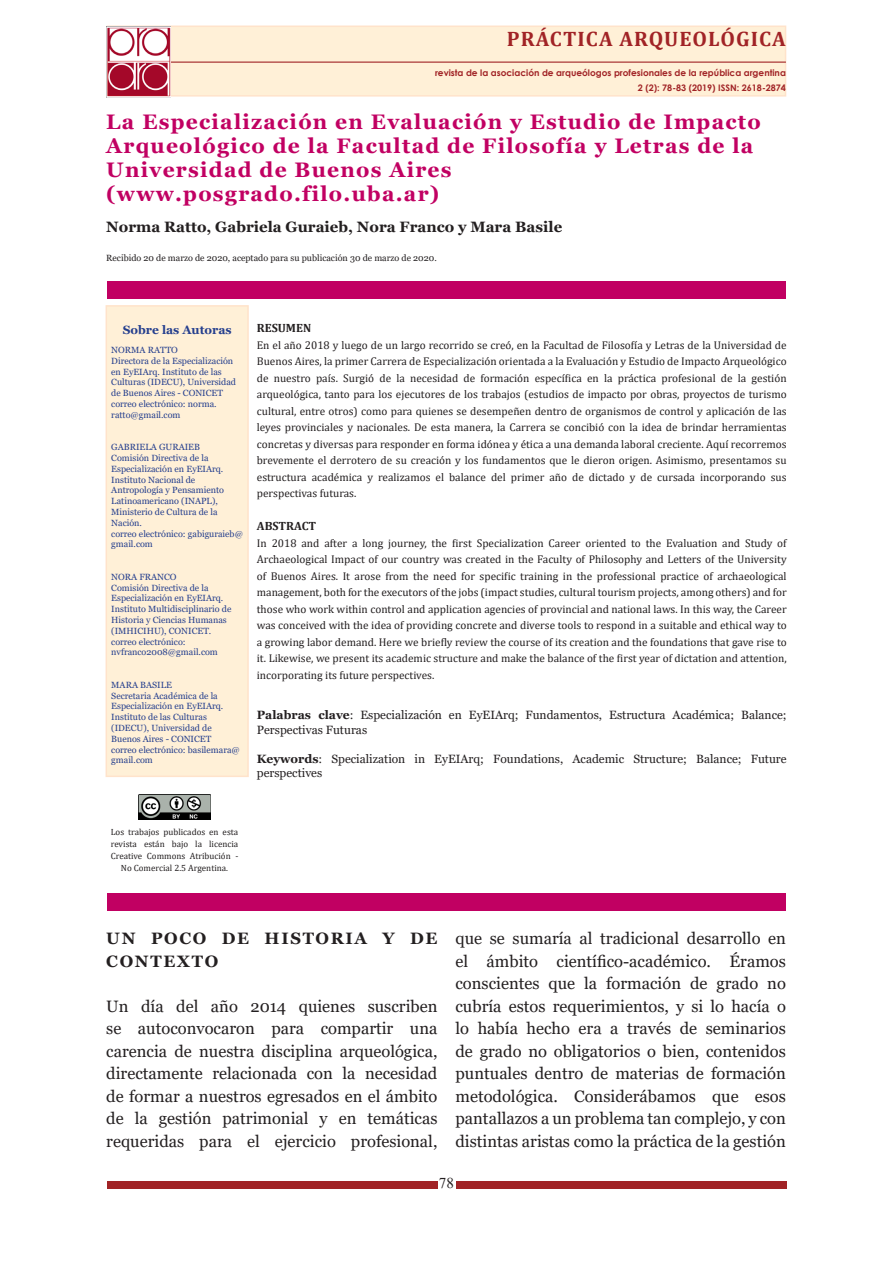
<style>
.page{position:relative;width:893px;height:1263px;background:#fff}
.page>*{position:absolute;margin:0;border:0;box-sizing:border-box;transform-origin:0 0}
.t1{font:700 21px/24px "Georgia";letter-spacing:.06em;color:#c10062}
.t2{font:700 21px "Cambria";letter-spacing:.05em;color:#a12326}
.t3{font:16.5px/22.5px "Georgia";color:#231f20;text-align:justify}
.t4{font:700 16.5px/22.5px "Georgia";letter-spacing:.1em;color:#231f20}
.t5{font:700 15px "Georgia";color:#231f20}
.t6{font:15px "Times New Roman";color:#231f20}
.t7{font:12px/14.4px "Georgia";color:#231f20}
.t8{font:700 12px "Georgia";color:#253f8e}
.t9{font:700 12px "Cambria";color:#231f20}
.t10{font:11.25px/16.5px "Cambria";color:#231f20;text-align:justify}
.t11{font:9px/10.8px "Georgia";color:#253f8e}
.t12{font:9px/12px "Cambria";color:#231f20;text-align:center}
.t13{font:700 9px/15px "Century Gothic";color:#a12326;text-align:right}
.t14{font:9px "Georgia";color:#231f20}
.s1{font-weight:700}
</style>
<div class="page">
<div style="left:107px;top:26px;width:679px;height:71px;background:#fff0d7;border:2px solid #ffe3cb"></div>
<hr style="left:107px;top:62px;width:679px;height:1px;background:#a12326">
<div style="left:107px;top:1181px;width:330px;height:7px;background:#a12326"></div>
<div style="left:456px;top:1181px;width:330px;height:7px;background:#a12326"></div>
<img style="left:106px;top:27px;width:64px;height:71px">
<div style="left:106px;top:306px;width:142px;height:470px;background:#fff0d7"></div>
<div style="left:106px;top:305px;width:143px;height:472px;border:2px solid #ffe3cb"></div>
<img style="left:139px;top:795px;width:72px;height:25px">
<div style="left:107px;top:281px;width:679px;height:18px;background:#c10062"></div>
<div style="left:107px;top:893px;width:679px;height:17px;background:#c10062"></div>
<h1 class="t2" style="left:507px;top:24px;width:281px">PRÁCTICA ARQUEOLÓGICA</h1>
<p class="t13" style="left:435px;top:65px;width:352px">revista de la asociación de arqueólogos profesionales de la república argentina<br>2 (2): 78-83 (2019) ISSN: 2618-2874</p>
<p class="t1" style="left:106px;top:110px;width:656px">La Especialización en Evaluación y Estudio de Impacto<br>Arqueológico de la Facultad de Filosofía y Letras de la<br>Universidad de Buenos Aires</p>
<p class="t1" style="left:106px;top:182px;width:334px">(www.posgrado.filo.uba.ar)</p>
<p class="t5" style="left:106px;top:218px;width:457px">Norma Ratto, Gabriela Guraieb, Nora Franco y Mara Basile</p>
<p class="t14" style="left:106px;top:253px;width:332px">Recibido 20 de marzo de 2020, aceptado para su publicación 30 de marzo de 2020.</p>
<p class="t8" style="left:123px;top:322px;width:110px">Sobre las Autoras</p>
<p class="t11" style="left:111px;top:345px;width:68px">NORMA RATTO</p>
<p class="t11" style="left:111px;top:355px;width:126px">Directora de la Especialización en EyEIArq. Instituto de las<br>Culturas (IDECU), Universidad de Buenos Aires - CONICET</p>
<p class="t11" style="left:111px;top:399px;width:107px">correo electrónico: norma. ratto@gmail.com</p>
<p class="t11" style="left:111px;top:442px;width:90px">GABRIELA GURAIEB</p>
<p class="t11" style="left:111px;top:453px;width:114px">Comisión Directiva de la<br>Especialización en EyEIArq.<br>Instituto Nacional de<br>Antropología y Pensamiento<br>Latinoamericano (INAPL),<br>Ministerio de Cultura de la<br>Nación.</p>
<p class="t11" style="left:111px;top:528px;width:133px">correo electrónico: gabiguraieb@ gmail.com</p>
<p class="t11" style="left:111px;top:571px;width:67px">NORA FRANCO</p>
<p class="t11" style="left:111px;top:582px;width:122px">Comisión Directiva de la<br>Especialización en EyEIArq.<br>Instituto Multidisciplinario de<br>Historia y Ciencias Humanas (IMHICIHU), CONICET.</p>
<p class="t11" style="left:111px;top:636px;width:108px">correo electrónico: nvfranco2008@gmail.com</p>
<p class="t11" style="left:111px;top:679px;width:62px">MARA BASILE</p>
<p class="t11" style="left:111px;top:690px;width:114px">Secretaria Académica de la<br>Especialización en EyEIArq.<br>Instituto de las Culturas (IDECU), Universidad de<br>Buenos Aires - CONICET</p>
<p class="t11" style="left:111px;top:744px;width:130px">correo electrónico: basilemara@ gmail.com</p>
<p class="t9" style="left:257px;top:320px;width:56px">RESUMEN</p>
<p class="t10" style="left:257px;top:336px;width:531px">En el año 2018 y luego de un largo recorrido se creó, en la Facultad de Filosofía y Letras de la Universidad de Buenos Aires, la primer Carrera de Especialización orientada a la Evaluación y Estudio de Impacto Arqueológico de nuestro país. Surgió de la necesidad de formación específica en la práctica profesional de la gestión arqueológica, tanto para los ejecutores de los trabajos (estudios de impacto por obras, proyectos de turismo cultural, entre otros) como para quienes se desempeñen dentro de organismos de control y aplicación de las leyes provinciales y nacionales. De esta manera, la Carrera se concibió con la idea de brindar herramientas concretas y diversas para responder en forma idónea y ética a una demanda laboral creciente. Aquí recorremos brevemente el derrotero de su creación y los fundamentos que le dieron origen. Asimismo, presentamos su estructura académica y realizamos el balance del primer año de dictado y de cursada incorporando sus perspectivas futuras.</p>
<p class="t9" style="left:257px;top:518px;width:61px">ABSTRACT</p>
<p class="t10" style="left:257px;top:534px;width:531px">In 2018 and after a long journey, the first Specialization Career oriented to the Evaluation and Study of Archaeological Impact of our country was created in the Faculty of Philosophy and Letters of the University of Buenos Aires. It arose from the need for specific training in the professional practice of archaeological management, both for the executors of the jobs (impact studies, cultural tourism projects, among others) and for those who work within control and application agencies of provincial and national laws. In this way, the Career was conceived with the idea of providing concrete and diverse tools to respond in a suitable and ethical way to a growing labor demand. Here we briefly review the course of its creation and the foundations that gave rise to it. Likewise, we present its academic structure and make the balance of the first year of dictation and attention, incorporating its future perspectives.</p>
<p class="t7" style="left:257px;top:708px;width:531px"><span class="s1">Palabras clave</span>: Especialización en EyEIArq; Fundamentos, Estructura Académica; Balance;<br>Perspectivas Futuras</p>
<p class="t7" style="left:257px;top:751px;width:531px"><span class="s1">Keywords</span>: Specialization in EyEIArq; Foundations, Academic Structure; Balance; Future perspectives</p>
<p class="t12" style="left:111px;top:826px;width:129px">Los trabajos publicados en esta revista están bajo la licencia<br>Creative Commons Atribución -<br>No Comercial 2.5 Argentina.</p>
<p class="t4" style="left:106px;top:927px;width:333px">UN POCO DE HISTORIA Y DE<br>CONTEXTO</p>
<p class="t3" style="left:106px;top:995px;width:333px">Un día del año 2014 quienes suscriben se autoconvocaron para compartir una carencia de nuestra disciplina arqueológica, directamente relacionada con la necesidad de formar a nuestros egresados en el ámbito de la gestión patrimonial y en temáticas requeridas para el ejercicio profesional,</p>
<p class="t3" style="left:455px;top:927px;width:332px">que se sumaría al tradicional desarrollo en el ámbito científico-académico. Éramos conscientes que la formación de grado no cubría estos requerimientos, y si lo hacía o lo había hecho era a través de seminarios de grado no obligatorios o bien, contenidos puntuales dentro de materias de formación metodológica. Considerábamos que esos pantallazos a un problema tan complejo, y con distintas aristas como la práctica de la gestión</p>
<h3 class="t6" style="left:439px;top:1172px;width:16px">78</h3>
</div>
